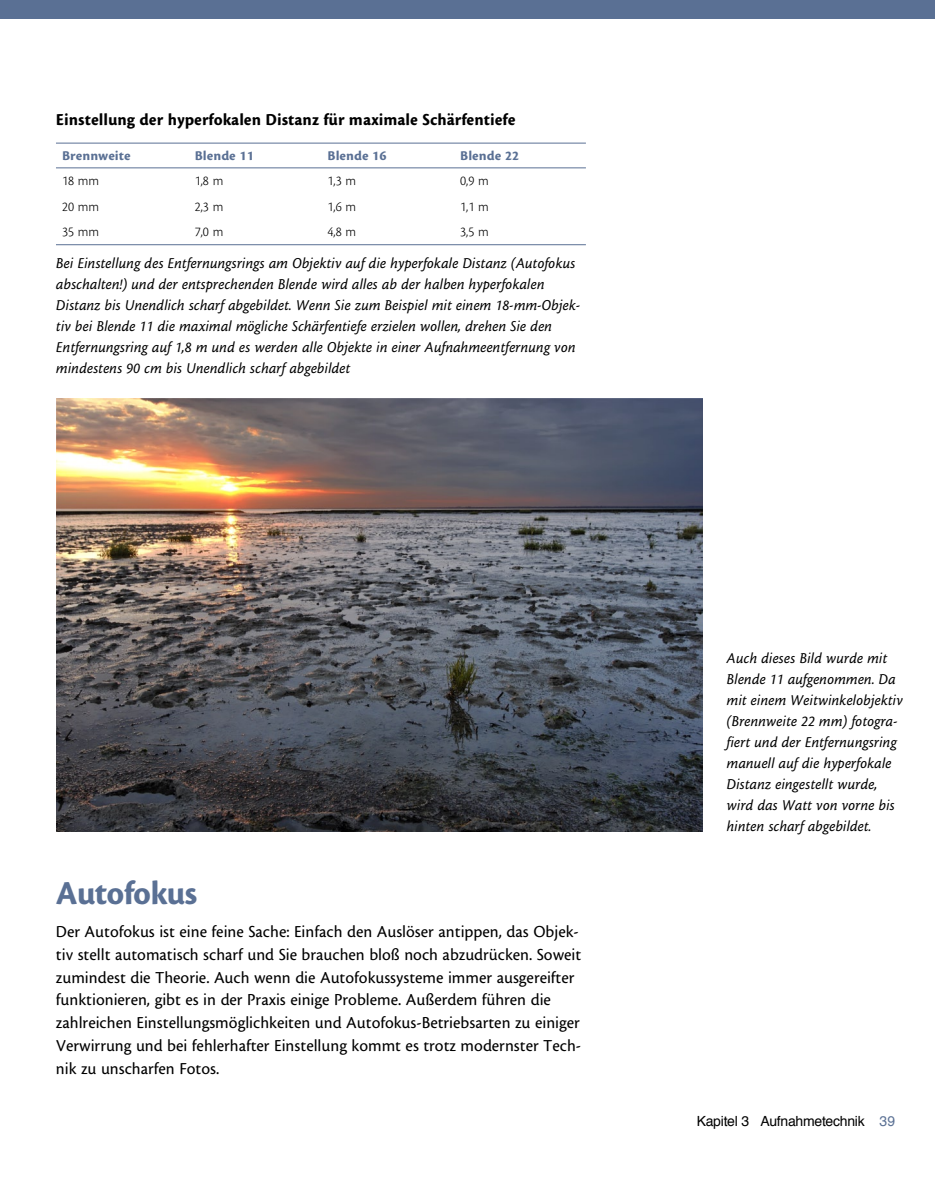
<style>
.page{position:relative;width:935px;height:1178px;background:#fff}
.page>*{position:absolute;margin:0;border:0;box-sizing:border-box;transform-origin:0 0}
.t1{font:700 35px "Cronos MM700";letter-spacing:-.025em;color:#5a7094;scale:.95 1}
.t2{font:17.5px/22.8px "Cronos MM408 regular";color:#000;scale:.95 1}
.t3{font:700 17.5px "Cronos MM700";color:#000;scale:.95 1}
.t4{font:15.75px/21px "Cronos MM It 408 regular";color:#000;scale:.95 1}
.t5{font:14px "Cronos MM250 light";color:#000;scale:.95 1}
.t6{font:700 14px "Cronos MM700";color:#5a7094}
.t7{font:14px "Helvetica";letter-spacing:-.02em;color:#000}
.s1{color:#5a7094}
</style>
<div class="page">
<div style="left:0;top:0;width:934px;height:19px;background:#5a7094"></div>
<img style="left:57px;top:399px;width:645px;height:432px">
<hr style="left:56px;top:143px;width:529px;height:1px;background:#5a7094">
<hr style="left:56px;top:167px;width:529px;height:1px;background:#5a7094">
<hr style="left:56px;top:244px;width:529px;height:1px;background:#5a7094">
<p class="t3" style="left:56px;top:109px;width:485px">Einstellung der hyperfokalen Distanz für maximale Schärfentiefe</p>
<p class="t6" style="left:62px;top:148px;width:70px">Brennweite</p>
<p class="t6" style="left:195px;top:148px;width:61px">Blende 11</p>
<p class="t6" style="left:327px;top:148px;width:61px">Blende 16</p>
<p class="t6" style="left:460px;top:148px;width:61px">Blende 22</p>
<p class="t5" style="left:62px;top:174px;width:41px">18 mm</p>
<p class="t5" style="left:195px;top:174px;width:32px">1,8 m</p>
<p class="t5" style="left:327px;top:174px;width:32px">1,3 m</p>
<p class="t5" style="left:460px;top:174px;width:32px">0,9 m</p>
<p class="t5" style="left:62px;top:199px;width:41px">20 mm</p>
<p class="t5" style="left:195px;top:199px;width:32px">2,3 m</p>
<p class="t5" style="left:327px;top:199px;width:32px">1,6 m</p>
<p class="t5" style="left:460px;top:199px;width:32px">1,1 m</p>
<p class="t5" style="left:62px;top:224px;width:41px">35 mm</p>
<p class="t5" style="left:195px;top:224px;width:32px">7,0 m</p>
<p class="t5" style="left:327px;top:224px;width:32px">4,8 m</p>
<p class="t5" style="left:460px;top:224px;width:32px">3,5 m</p>
<p class="t4" style="left:56px;top:253px;width:553px">Bei Einstellung des Entfernungsrings am Objektiv auf die hyperfokale Distanz (Autofokus abschalten!) und der entsprechenden Blende wird alles ab der halben hyperfokalen Distanz bis Unendlich scharf abgebildet. Wenn Sie zum Beispiel mit einem 18-mm-Objek&shy;tiv bei Blende 11 die maximal mögliche Schärfentiefe erzielen wollen, drehen Sie den Entfernungsring auf 1,8 m und es werden alle Objekte in einer Aufnahmeentfernung von mindestens 90 cm bis Unendlich scharf abgebildet</p>
<h1 class="t1" style="left:56px;top:873px;width:150px">Autofokus</h1>
<p class="t2" style="left:56px;top:920px;width:554px">Der Autofokus ist eine feine Sache: Einfach den Auslöser antippen, das Objek&shy;tiv stellt automatisch scharf und Sie brauchen bloß noch abzudrücken. Soweit zumindest die Theorie. Auch wenn die Autofokussysteme immer ausgereifter funktionieren, gibt es in der Praxis einige Probleme. Außerdem führen die zahlreichen Einstellungsmöglichkeiten und Autofokus-Betriebsarten zu einiger Verwirrung und bei fehlerhafter Einstellung kommt es trotz modernster Tech&shy;nik zu unscharfen Fotos.</p>
<p class="t4" style="left:726px;top:647px;width:187px">Auch dieses Bild wurde mit<br>Blende 11 aufgenommen. Da mit einem Weitwinkelobjektiv (Brennweite 22 mm) fotogra&shy;fiert und der Entfernungsring manuell auf die hyperfokale<br>Distanz eingestellt wurde, wird das Watt von vorne bis hinten scharf abgebildet.</p>
<p class="t7" style="left:696px;top:1110px;width:200px">Kapitel 3 Aufnahmetechnik <span class="s1">39</span></p>
</div>
